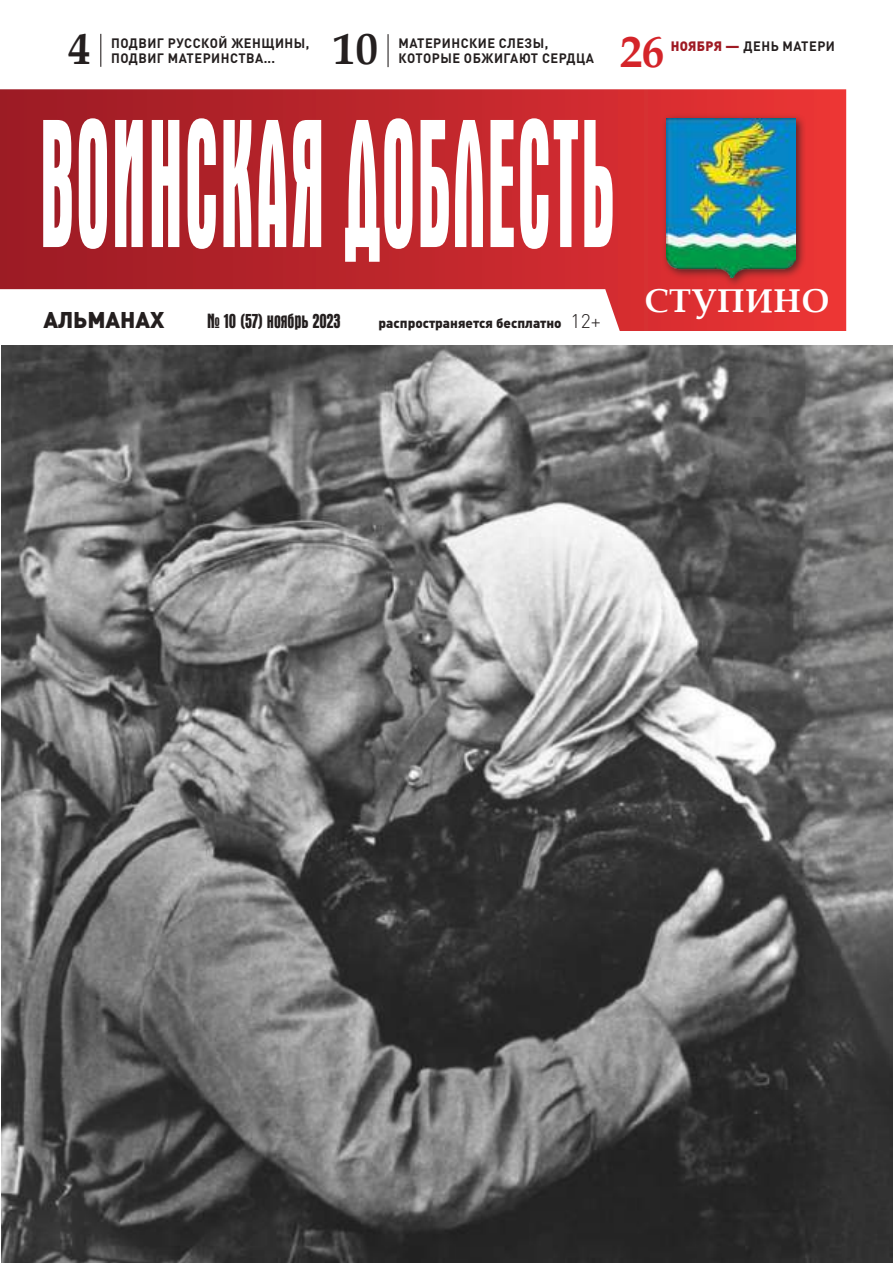
<style>
.page{position:relative;width:893px;height:1263px;background:#fff}
.page>*{position:absolute;margin:0;border:0;box-sizing:border-box;transform-origin:0 0}
.t1{font:500 186px "Apical";letter-spacing:.02em;color:#fff;scale:.5 1}
.t2{font:700 44.1px "Book Antiqua";color:#241f1f}
.t3{font:700 44.1px "Book Antiqua";color:#d42429}
.t4{font:700 33px "Book Antiqua";letter-spacing:.02em;color:#fff}
.t5{font:22.5px "DIN Cyr Black Alternate";color:#241f1f}
.t6{font:500 21px "Apical";color:#241f1f}
.t7{font:700 13.5px/15px "DIN Pro";letter-spacing:.04em;color:#241f1f;scale:.95 1}
.t8{font:13.5px "DIN Cyr Black Alternate";color:#241f1f}
.s1{font-family:"DIN Cyr Black Alternate";font-weight:400;color:#9f1a23}
.s2{font-family:"DIN Cyr";font-weight:300;font-size:19.5px}
</style>
<div class="page">
<img style="left:1px;top:345px;width:892px;height:918px">
<svg style="left:0;top:89px;width:846px;height:242px;background:#c8454a"></svg>
<div style="left:661px;top:113px;width:145px;height:175px;background:#241f1f;opacity:.75"></div>
<img style="left:667px;top:119px;width:128px;height:159px">
<hr style="left:100px;top:34px;width:1px;height:33px;background:#241f1f">
<hr style="left:387px;top:34px;width:2px;height:33px;background:#241f1f">
<h2 class="t2" style="left:68px;top:19px;width:24px">4</h2>
<p class="t7" style="left:111px;top:34px;width:210px">ПОДВИГ РУССКОЙ ЖЕНЩИНЫ,<br>ПОДВИГ МАТЕРИНСТВА...</p>
<h2 class="t3" style="left:620px;top:22px;width:46px">26</h2>
<p class="t7" style="left:671px;top:37px;width:174px"><span class="s1">НОЯБРЯ —</span> ДЕНЬ МАТЕРИ</p>
<h2 class="t2" style="left:334px;top:19px;width:46px">10</h2>
<p class="t7" style="left:398px;top:34px;width:207px">МАТЕРИНСКИЕ СЛЕЗЫ,<br>КОТОРЫЕ ОБЖИГАЮТ СЕРДЦА</p>
<h1 class="t1" style="left:40px;top:76px;width:1149px">ВОИНСКАЯ ДОБЛЕСТЬ</h1>
<h3 class="t5" style="left:43px;top:305px;width:123px">АЛЬМАНАХ</h3>
<h3 class="t6" style="left:207px;top:309px;width:135px">№ 10 (57) ноябрь 2023</h3>
<p class="t8" style="left:379px;top:314px;width:224px">распространяется бесплатно <span class="s2">12+</span></p>
<h3 class="t4" style="left:645px;top:278px;width:186px">СТУПИНО</h3>
</div>
